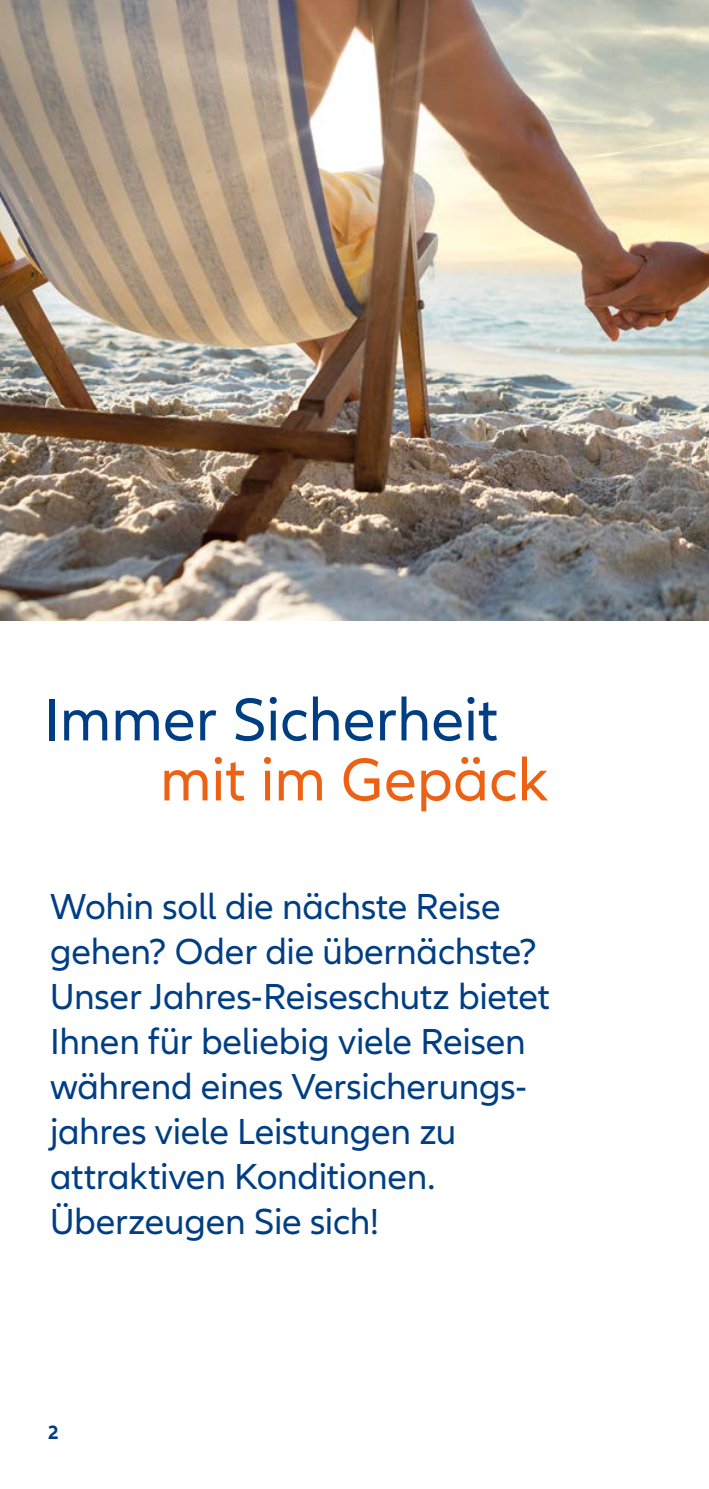
<style>
.page{position:relative;width:709px;height:1489px;background:#fff}
.page>*{position:absolute;margin:0;border:0;box-sizing:border-box;transform-origin:0 0}
.t1{font:62.5px "Allianz Neo";color:#003e84}
.t2{font:62.5px "Allianz Neo";color:#ec6114}
.t3{font:37.5px/45px "Allianz Neo";letter-spacing:-.005em;color:#003e84}
.t4{font:700 20px "Allianz Neo";color:#003e84}
</style>
<div class="page">
<img style="left:0;top:0;width:709px;height:620px">
<h1 class="t1" style="left:44px;top:688px;width:456px">Immer Sicherheit</h1>
<h1 class="t2" style="left:160px;top:748px;width:390px">mit im Gepäck</h1>
<p class="t3" style="left:50px;top:884px;width:501px">Wohin soll die nächste Reise gehen? Oder die übernächste?<br>Unser Jahres-Reiseschutz bietet<br>Ihnen für beliebig viele Reisen während eines Versicherungs&shy;jahres viele Leistungen zu attraktiven Konditionen.<br>Überzeugen Sie sich!</p>
<p class="t4" style="left:48px;top:1421px;width:12px">2</p>
</div>
